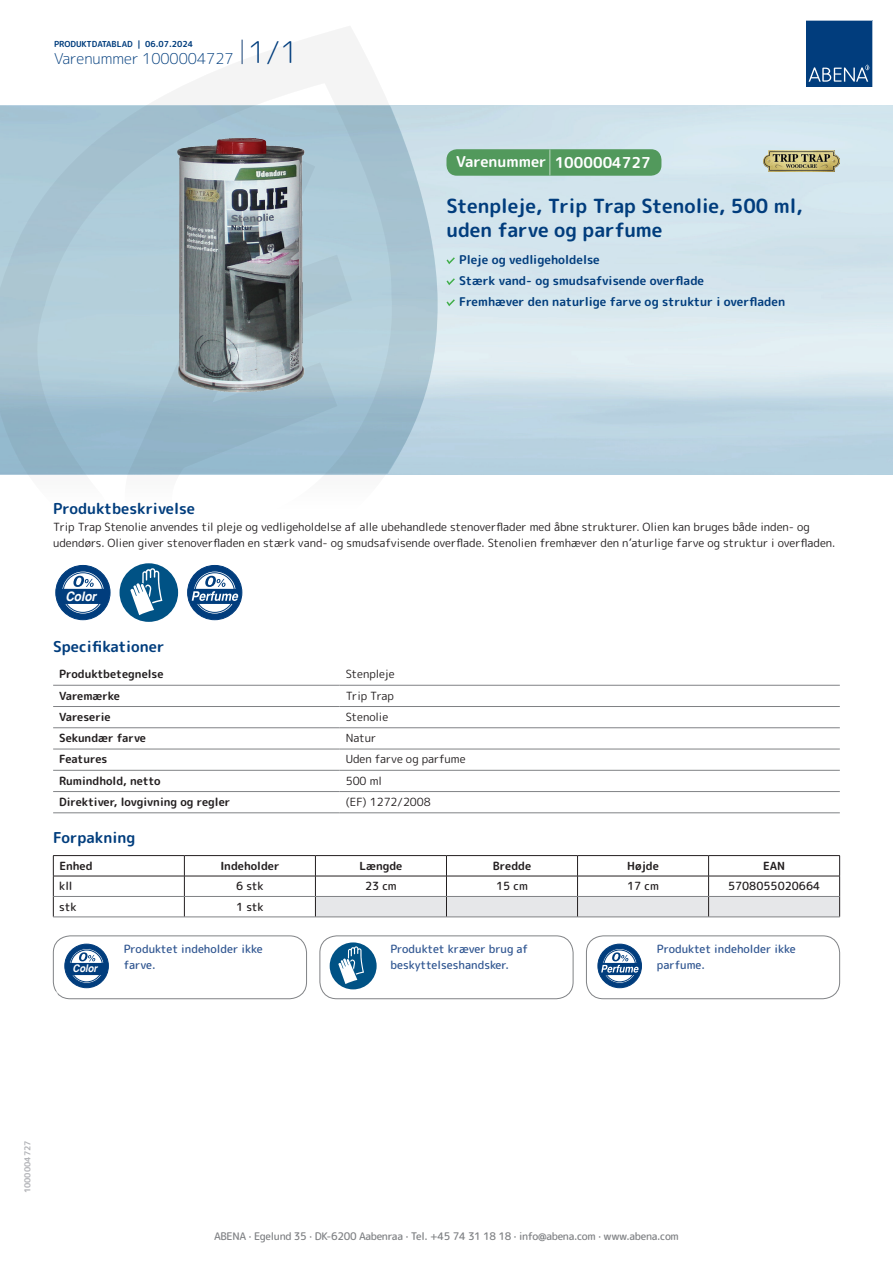
<style>
.page{position:relative;width:893px;height:1263px;background:#fff}
.page>*{position:absolute;margin:0;border:0;box-sizing:border-box;transform-origin:0 0}
.t1{font:700 19.5px/24px "Rounded Mplus 1 c";color:#013d7d}
.t2{font:700 15px "Rounded Mplus 1 c";color:#013d7d}
.t3{font:300 15px "Rounded Mplus 1 c";color:#013d7d}
.t4{font:700 15px "Rounded Mplus 1 c";color:#fff}
.t5{font:italic 700 13.05px "Helvetica";letter-spacing:-.005em;color:#fff;scale:.9 1}
.t6{font:700 12px/21px "Rounded Mplus 1 c";color:#013d7d}
.t7{font:11.25px/16.5px "Rounded Mplus 1 c";color:#231f20}
.t8{font:700 11.25px "Rounded Mplus 1 c";color:#231f20}
.t9{font:500 11.25px/16.5px "Rounded Mplus 1 c";color:#305691}
.t10{font:500 11.25px "Rounded Mplus 1 c";color:#231f20}
.t11{font:500 10.5px "Rounded Mplus 1 c";letter-spacing:-.03em;color:#808285}
.t12{font:italic 700 10.5px "Helvetica";letter-spacing:-.005em;color:#fff;scale:.9 1}
.t13{font:700 10.5px "Rounded Mplus 1 c";color:#fff}
.t14{font:700 8.25px "Rounded Mplus 1 c";color:#013d7d}
.t15{font:700 8.25px "Rounded Mplus 1 c";color:#b2b3b7}
.s1{font-size:30px}
.s2{font-size:25.5px}
</style>
<div class="page">
<svg style="left:0;top:26px;width:439px;height:586px"></svg>
<svg style="left:0;top:106px;width:438px;height:368px;background:#a6c4d3"></svg>
<svg style="left:242px;top:40px;width:1px;height:24px"></svg>
<svg style="left:806px;top:20px;width:67px;height:67px;background:#144b86"></svg>
<img style="left:149px;top:127px;width:180px;height:275px">
<div style="left:56px;top:565px;width:54px;height:55px;background:#013d7d;border-radius:50%"></div>
<div style="left:55px;top:565px;width:55px;height:55px;border:1px solid #013d7d;border-radius:50%"></div>
<svg style="left:61px;top:571px;width:44px;height:43px"></svg>
<div style="left:61px;top:570px;width:44px;height:45px;border:1px solid #013d7d;border-radius:50%"></div>
<div style="left:63px;top:573px;width:40px;height:39px;border:1px solid #013d7d;border-radius:50%"></div>
<svg style="left:58px;top:576px;width:49px;height:28px"></svg>
<div style="left:120px;top:563px;width:58px;height:59px;background:#005285;border-radius:50%"></div>
<svg style="left:130px;top:568px;width:32px;height:47px"></svg>
<div style="left:188px;top:565px;width:54px;height:55px;background:#013d7d;border-radius:50%"></div>
<div style="left:187px;top:565px;width:55px;height:55px;border:1px solid #013d7d;border-radius:50%"></div>
<svg style="left:193px;top:571px;width:44px;height:43px"></svg>
<div style="left:192px;top:570px;width:45px;height:45px;border:1px solid #013d7d;border-radius:50%"></div>
<div style="left:195px;top:573px;width:40px;height:39px;border:1px solid #013d7d;border-radius:50%"></div>
<svg style="left:189px;top:576px;width:49px;height:28px"></svg>
<hr style="left:53px;top:685px;width:287px;height:1px;background:#808285">
<hr style="left:340px;top:685px;width:500px;height:1px;background:#808285">
<hr style="left:53px;top:706px;width:287px;height:1px;background:#808285">
<hr style="left:340px;top:706px;width:500px;height:1px;background:#808285">
<hr style="left:53px;top:727px;width:287px;height:1px;background:#808285">
<hr style="left:340px;top:727px;width:500px;height:1px;background:#808285">
<hr style="left:53px;top:749px;width:287px;height:1px;background:#808285">
<hr style="left:340px;top:749px;width:500px;height:1px;background:#808285">
<hr style="left:53px;top:770px;width:287px;height:1px;background:#808285">
<hr style="left:340px;top:770px;width:500px;height:1px;background:#808285">
<hr style="left:53px;top:791px;width:287px;height:1px;background:#808285">
<hr style="left:340px;top:791px;width:500px;height:1px;background:#808285">
<hr style="left:53px;top:812px;width:287px;height:1px;background:#808285">
<hr style="left:340px;top:812px;width:500px;height:1px;background:#808285">
<hr style="left:53px;top:855px;width:131px;height:1px;background:#231f20">
<hr style="left:184px;top:855px;width:131px;height:1px;background:#231f20">
<hr style="left:315px;top:855px;width:131px;height:1px;background:#231f20">
<hr style="left:446px;top:855px;width:131px;height:1px;background:#231f20">
<hr style="left:577px;top:855px;width:132px;height:1px;background:#231f20">
<hr style="left:709px;top:855px;width:131px;height:1px;background:#231f20">
<hr style="left:53px;top:876px;width:131px;height:1px;background:#231f20">
<hr style="left:184px;top:876px;width:131px;height:1px;background:#231f20">
<svg style="left:53px;top:856px;width:1px;height:61px"></svg>
<svg style="left:184px;top:856px;width:1px;height:61px"></svg>
<svg style="left:315px;top:856px;width:525px;height:61px"></svg>
<hr style="left:54px;top:896px;width:130px;height:1px;background:#808285">
<hr style="left:184px;top:896px;width:131px;height:1px;background:#808285">
<hr style="left:315px;top:896px;width:131px;height:1px;background:#808285">
<hr style="left:446px;top:896px;width:131px;height:1px;background:#808285">
<hr style="left:577px;top:896px;width:132px;height:1px;background:#808285">
<hr style="left:709px;top:896px;width:130px;height:1px;background:#808285">
<hr style="left:53px;top:917px;width:131px;height:1px;background:#808285">
<hr style="left:184px;top:917px;width:131px;height:1px;background:#808285">
<hr style="left:315px;top:917px;width:131px;height:1px;background:#808285">
<hr style="left:446px;top:917px;width:131px;height:1px;background:#808285">
<hr style="left:577px;top:917px;width:132px;height:1px;background:#808285">
<hr style="left:709px;top:917px;width:131px;height:1px;background:#808285">
<div style="left:65px;top:944px;width:43px;height:44px;background:#013d7d;border-radius:50%"></div>
<div style="left:65px;top:944px;width:44px;height:44px;border:1px solid #013d7d;border-radius:50%"></div>
<svg style="left:69px;top:948px;width:35px;height:35px"></svg>
<div style="left:69px;top:948px;width:36px;height:36px;border:1px solid #013d7d;border-radius:50%"></div>
<div style="left:71px;top:950px;width:32px;height:32px;border:1px solid #013d7d;border-radius:50%"></div>
<svg style="left:66px;top:952px;width:40px;height:23px"></svg>
<div style="left:53px;top:936px;width:254px;height:63px;border:1px solid #808285;border-radius:17px"></div>
<div style="left:330px;top:942px;width:47px;height:47px;background:#005285;border-radius:50%"></div>
<svg style="left:338px;top:946px;width:26px;height:38px"></svg>
<div style="left:320px;top:936px;width:253px;height:63px;border:1px solid #808285;border-radius:17px"></div>
<div style="left:598px;top:944px;width:43px;height:44px;background:#013d7d;border-radius:50%"></div>
<div style="left:598px;top:944px;width:44px;height:44px;border:1px solid #013d7d;border-radius:50%"></div>
<svg style="left:602px;top:948px;width:35px;height:35px"></svg>
<div style="left:602px;top:948px;width:36px;height:36px;border:1px solid #013d7d;border-radius:50%"></div>
<div style="left:604px;top:950px;width:32px;height:32px;border:1px solid #013d7d;border-radius:50%"></div>
<svg style="left:599px;top:952px;width:40px;height:23px"></svg>
<div style="left:586px;top:936px;width:254px;height:63px;border:1px solid #808285;border-radius:17px"></div>
<svg style="left:446px;top:257px;width:9px;height:7px"></svg>
<svg style="left:446px;top:278px;width:9px;height:7px"></svg>
<svg style="left:446px;top:299px;width:9px;height:7px"></svg>
<div style="left:446px;top:149px;width:215px;height:27px;background:#52995c;border-radius:10px"></div>
<img style="left:763px;top:150px;width:77px;height:22px">
<p class="t14" style="left:54px;top:38px;width:141px">PRODUKTDATABLAD | 06.07.2024</p>
<h2 class="t3" style="left:54px;top:48px;width:246px">Varenummer 1000004727 <span class="s1">1/1</span></h2>
<h2 class="t4" style="left:456px;top:152px;width:196px">Varenummer <span class="s2">|</span> 1000004727</h2>
<h1 class="t1" style="left:446px;top:194px;width:358px">Stenpleje, Trip Trap Stenolie, 500 ml, uden farve og parfume</h1>
<p class="t6" style="left:459px;top:249px;width:328px">Pleje og vedligeholdelse<br>Stærk vand- og smudsafvisende overflade<br>Fremhæver den naturlige farve og struktur i overfladen</p>
<h2 class="t2" style="left:53px;top:498px;width:143px">Produktbeskrivelse</h2>
<p class="t7" style="left:53px;top:518px;width:784px">Trip Trap Stenolie anvendes til pleje og vedligeholdelse af alle ubehandlede stenoverflader med åbne strukturer. Olien kan bruges både inden- og udendørs. Olien giver stenoverfladen en stærk vand- og smudsafvisende overflade. Stenolien fremhæver den n’aturlige farve og struktur i overfladen.</p>
<p class="t5" style="left:65px;top:585px;width:36px">Color</p>
<h2 class="t2" style="left:53px;top:635px;width:113px">Specifikationer</h2>
<p class="t8" style="left:59px;top:666px;width:106px">Produktbetegnelse</p>
<p class="t7" style="left:346px;top:666px;width:51px">Stenpleje</p>
<p class="t8" style="left:59px;top:688px;width:62px">Varemærke</p>
<p class="t7" style="left:346px;top:687px;width:50px">Trip Trap</p>
<p class="t8" style="left:59px;top:709px;width:53px">Vareserie</p>
<p class="t7" style="left:346px;top:708px;width:44px">Stenolie</p>
<p class="t8" style="left:59px;top:730px;width:88px">Sekundær farve</p>
<p class="t7" style="left:346px;top:730px;width:32px">Natur</p>
<p class="t8" style="left:59px;top:751px;width:50px">Features</p>
<p class="t7" style="left:346px;top:751px;width:121px">Uden farve og parfume</p>
<p class="t8" style="left:59px;top:773px;width:103px">Rumindhold, netto</p>
<p class="t7" style="left:346px;top:772px;width:38px">500 ml</p>
<p class="t8" style="left:59px;top:794px;width:173px">Direktiver, lovgivning og regler</p>
<p class="t7" style="left:346px;top:794px;width:87px">(EF) 1272/2008</p>
<h2 class="t2" style="left:53px;top:827px;width:84px">Forpakning</h2>
<p class="t8" style="left:59px;top:858px;width:35px">Enhed</p>
<p class="t8" style="left:220px;top:858px;width:61px">Indeholder</p>
<p class="t8" style="left:359px;top:858px;width:44px">Længde</p>
<p class="t8" style="left:493px;top:858px;width:40px">Bredde</p>
<p class="t8" style="left:627px;top:858px;width:33px">Højde</p>
<p class="t8" style="left:763px;top:858px;width:24px">EAN</p>
<p class="t10" style="left:59px;top:878px;width:15px">kll</p>
<p class="t10" style="left:236px;top:878px;width:29px">6 stk</p>
<p class="t10" style="left:365px;top:878px;width:33px">23 cm</p>
<p class="t10" style="left:496px;top:878px;width:33px">15 cm</p>
<p class="t10" style="left:627px;top:878px;width:33px">17 cm</p>
<p class="t10" style="left:728px;top:878px;width:94px">5708055020664</p>
<p class="t10" style="left:59px;top:899px;width:19px">stk</p>
<p class="t10" style="left:236px;top:899px;width:29px">1 stk</p>
<p class="t9" style="left:124px;top:940px;width:140px">Produktet indeholder ikke</p>
<p class="t12" style="left:73px;top:960px;width:29px">Color</p>
<p class="t9" style="left:124px;top:957px;width:33px">farve.</p>
<p class="t9" style="left:390px;top:940px;width:139px">Produktet kræver brug af beskyttelseshandsker.</p>
<p class="t9" style="left:657px;top:940px;width:140px">Produktet indeholder ikke parfume.</p>
<p class="t13" style="left:53px;top:988px;width:7px">*</p>
<p class="t15" style="left:22px;top:1193px;width:54px;rotate:-90deg">1000004727</p>
<p class="t11" style="left:214px;top:1229px;width:466px">ABENA · Egelund 35 · DK-6200 Aabenraa · Tel. +45 74 31 18 18 · info@abena.com · www.abena.com</p>
</div>
